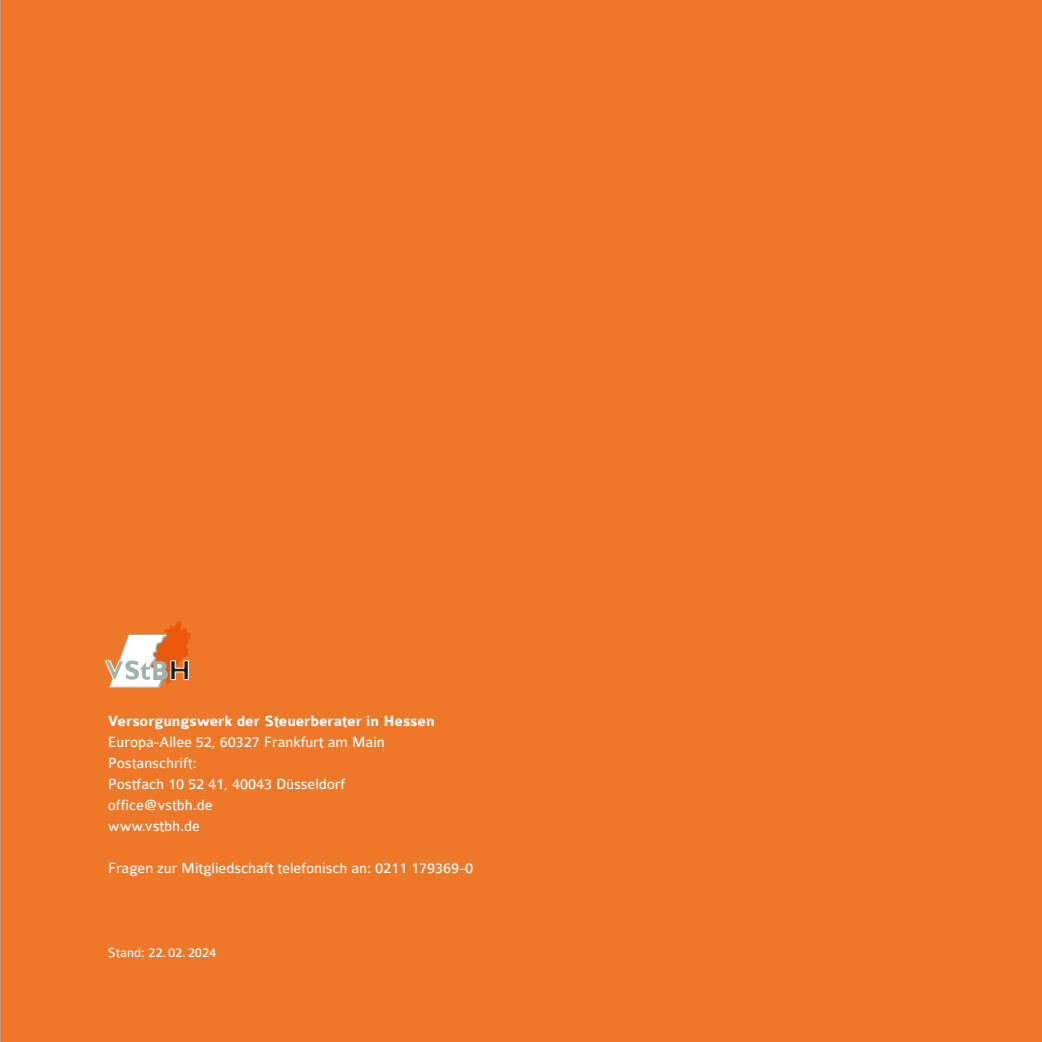
<style>
.page{position:relative;width:1042px;height:1042px;background:#ef7728}
.page>*{position:absolute;margin:0;border:0;box-sizing:border-box;transform-origin:0 0}
.t1{font:15.75px/21px "Colaborate";letter-spacing:-.005em;color:#fff}
.t2{font:700 15.75px "Colaborate";letter-spacing:-.005em;color:#fff}
.t3{font:14px "Colaborate";letter-spacing:-.005em;color:#fff}
</style>
<div class="page">
<svg style="left:105px;top:621px;width:86px;height:67px"></svg>
<hr style="left:0;top:0;width:1px;height:1042px;background:#b3b2b2">
<p class="t2" style="left:108px;top:713px;width:328px">Versorgungswerk der Steuerberater in Hessen</p>
<p class="t1" style="left:108px;top:732px;width:279px">Europa-Allee 52, 60327 Frankfurt am Main<br>Postanschrift:<br>Postfach 10 52 41, 40043 Düsseldorf office@vstbh.de<br>www.vstbh.de</p>
<p class="t1" style="left:108px;top:858px;width:367px">Fragen zur Mitgliedschaft telefonisch an: 0211 179369-0</p>
<p class="t3" style="left:108px;top:946px;width:110px">Stand: 22. 02. 2024</p>
</div>
